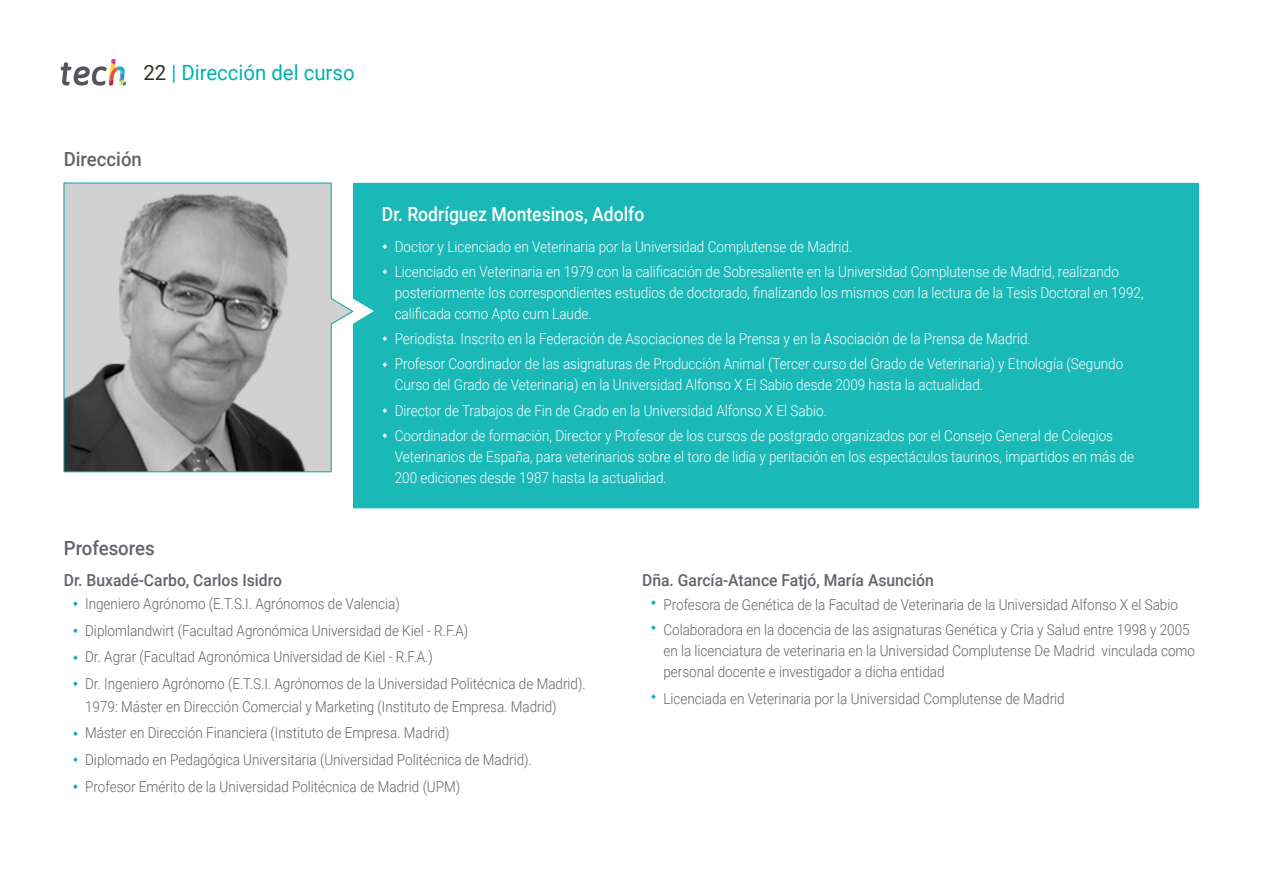
<style>
.page{position:relative;width:1263px;height:893px;background:#fff}
.page>*{position:absolute;margin:0;border:0;box-sizing:border-box;transform-origin:0 0}
.t1{font:21px "Roboto";color:#00b2af}
.t2{font:500 19.5px "Roboto";color:#fff;scale:.9 1}
.t3{font:500 19.5px "Roboto";color:#61646a;scale:.95 1}
.t4{font:500 16.5px "Roboto";color:#61646a;scale:.95 1}
.t5{font:300 15px/25.2px "Roboto";color:#fff;scale:.9 1}
.t6{font:300 15px/26.7px "Roboto";color:#61646a;scale:.9 1}
.s1{color:#312e20}
</style>
<div class="page">
<div style="left:353px;top:183px;width:846px;height:325px;background:#1ab9b7"></div>
<svg style="left:64px;top:183px;width:289px;height:289px;background:#a6a7a7"></svg>
<svg style="left:61px;top:59px;width:65px;height:27px"></svg>
<svg style="left:383px;top:244px;width:4px;height:5px"></svg>
<svg style="left:383px;top:269px;width:4px;height:5px"></svg>
<svg style="left:383px;top:336px;width:4px;height:5px"></svg>
<svg style="left:383px;top:362px;width:4px;height:5px"></svg>
<svg style="left:383px;top:408px;width:4px;height:5px"></svg>
<svg style="left:383px;top:433px;width:4px;height:5px"></svg>
<h1 class="t1" style="left:144px;top:57px;width:213px"><span class="s1">22</span> | Dirección del curso</h1>
<h2 class="t3" style="left:64px;top:145px;width:84px">Dirección</h2>
<h2 class="t2" style="left:382px;top:201px;width:293px">Dr. Rodríguez Montesinos, Adolfo</h2>
<p class="t5" style="left:395px;top:233px;width:806px">Doctor y Licenciado en Veterinaria por la Universidad Complutense de Madrid.<br>Licenciado en Veterinaria en 1979 con la calificación de Sobresaliente en la Universidad Complutense de Madrid, realizando</p>
<p class="t5" style="left:395px;top:281px;width:833px;line-height:21px">posteriormente los correspondientes estudios de doctorado, finalizando los mismos con la lectura de la Tesis Doctoral en 1992, calificada como Apto cum Laude.</p>
<p class="t5" style="left:395px;top:326px;width:811px">Periodista. Inscrito en la Federación de Asociaciones de la Prensa y en la Asociación de la Prensa de Madrid.<br>Profesor Coordinador de las asignaturas de Producción Animal (Tercer curso del Grado de Veterinaria) y Etnología (Segundo</p>
<p class="t5" style="left:395px;top:372px;width:800px">Curso del Grado de Veterinaria) en la Universidad Alfonso X El Sabio desde 2009 hasta la actualidad.<br>Director de Trabajos de Fin de Grado en la Universidad Alfonso X El Sabio.<br>Coordinador de formación, Director y Profesor de los cursos de postgrado organizados por el Consejo General de Colegios</p>
<p class="t5" style="left:395px;top:445px;width:823px;line-height:21px">Veterinarios de España, para veterinarios sobre el toro de lidia y peritación en los espectáculos taurinos, impartidos en más de<br>200 ediciones desde 1987 hasta la actualidad.</p>
<h2 class="t3" style="left:64px;top:534px;width:97px">Profesores</h2>
<p class="t4" style="left:64px;top:569px;width:231px">Dr. Buxadé-Carbo, Carlos Isidro</p>
<p class="t6" style="left:85px;top:590px;width:558px">Ingeniero Agrónomo (E.T.S.I. Agrónomos de Valencia)<br>Diplomlandwirt (Facultad Agronómica Universidad de Kiel - R.F.A)<br>Dr. Agrar (Facultad Agronómica Universidad de Kiel - R.F.A.)<br>Dr. Ingeniero Agrónomo (E.T.S.I. Agrónomos de la Universidad Politécnica de Madrid).</p>
<p class="t6" style="left:85px;top:692px;width:525px">1979: Máster en Dirección Comercial y Marketing (Instituto de Empresa. Madrid)<br>Máster en Dirección Financiera (Instituto de Empresa. Madrid)<br>Diplomado en Pedagógica Universitaria (Universidad Politécnica de Madrid).<br>Profesor Emérito de la Universidad Politécnica de Madrid (UPM)</p>
<p class="t4" style="left:642px;top:569px;width:308px">Dña. García-Atance Fatjó, María Asunción</p>
<p class="t6" style="left:663px;top:591px;width:586px;line-height:25.2px">Profesora de Genética de la Facultad de Veterinaria de la Universidad Alfonso X el Sabio<br>Colaboradora en la docencia de las asignaturas Genética y Cria y Salud entre 1998 y 2005</p>
<p class="t6" style="left:663px;top:639px;width:592px;line-height:21px">en la licenciatura de veterinaria en la Universidad Complutense De Madrid vinculada como personal docente e investigador a dicha entidad</p>
<p class="t6" style="left:663px;top:684px;width:447px">Licenciada en Veterinaria por la Universidad Complutense de Madrid</p>
</div>
